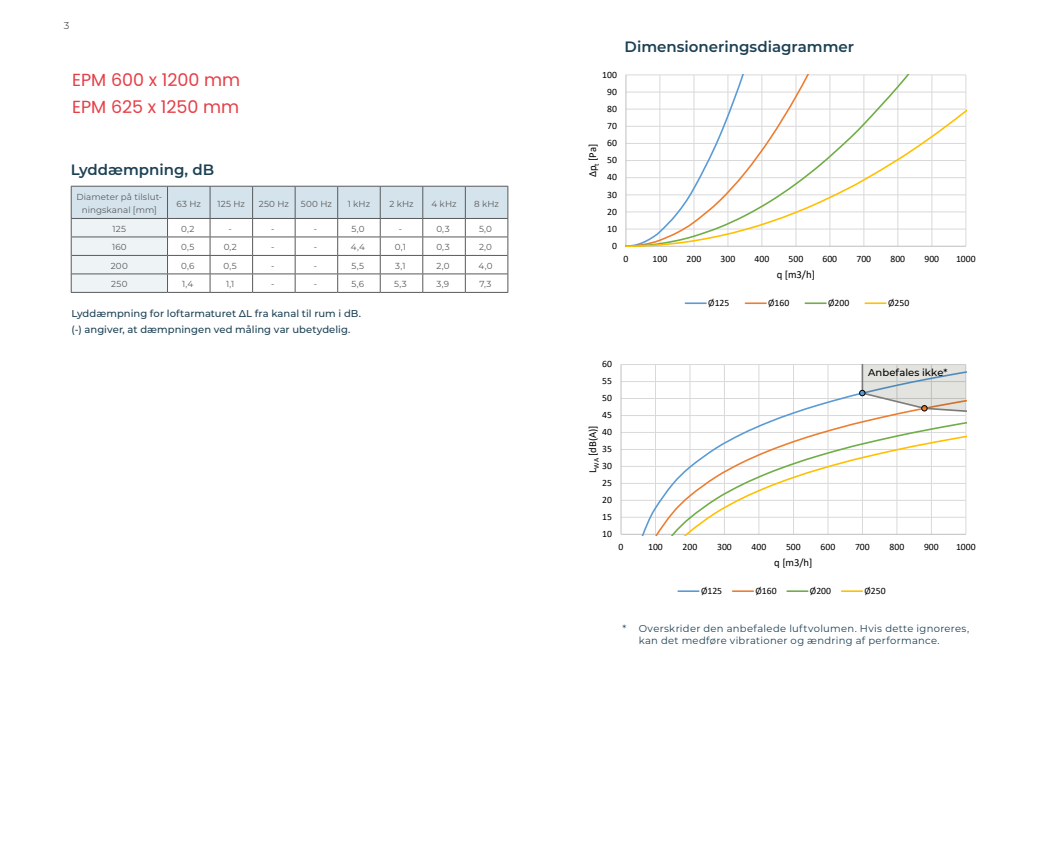
<style>
.page{position:relative;width:1053px;height:851px;background:#fff}
.page>*{position:absolute;margin:0;border:0;box-sizing:border-box;transform-origin:0 0}
.t1{font:17.5px/27.5px "Poppins";color:#e63e47}
.t2{font:600 15px "Montserrat";color:#1d4154}
.t3{font:10.75px "Calibri";color:#000}
.t4{font:10px/12.5px "Montserrat";letter-spacing:.03em;color:#1d4154}
.t5{font:500 10px/16.2px "Montserrat";letter-spacing:.005em;color:#1d4154}
.t6{font:500 10px "Montserrat";letter-spacing:.01em;color:#000}
.t7{font:10px "Montserrat";color:#58595b}
.t8{font:9.62px "Calibri";color:#000}
.t9{font:8.75px/13.8px "Montserrat";letter-spacing:.01em;color:#58595b;text-align:center}
</style>
<div class="page">
<hr style="left:620px;top:364px;width:1px;height:170px;background:#bfbfbf">
<svg style="left:621px;top:364px;width:238px;height:13px"></svg>
<svg style="left:621px;top:377px;width:238px;height:22px"></svg>
<svg style="left:621px;top:399px;width:222px;height:14px"></svg>
<svg style="left:621px;top:413px;width:345px;height:122px"></svg>
<hr style="left:678px;top:590px;width:20px;height:2px;background:#5b9bd5">
<hr style="left:732px;top:590px;width:21px;height:2px;background:#ed7d31">
<hr style="left:787px;top:590px;width:20px;height:2px;background:#70ad47">
<hr style="left:841px;top:590px;width:21px;height:2px;background:#ffc000">
<hr style="left:626px;top:74px;width:339px;height:1px;background:#d9d9d9">
<hr style="left:625px;top:75px;width:1px;height:171px;background:#bfbfbf">
<svg style="left:626px;top:75px;width:340px;height:172px"></svg>
<hr style="left:685px;top:302px;width:21px;height:2px;background:#5b9bd5">
<hr style="left:745px;top:302px;width:21px;height:2px;background:#ed7d31">
<hr style="left:805px;top:302px;width:20px;height:2px;background:#70ad47">
<hr style="left:865px;top:302px;width:20px;height:2px;background:#ffc000">
<svg style="left:859px;top:364px;width:107px;height:52px"></svg>
<hr style="left:71px;top:292px;width:96px;height:1px;background:#58595b">
<hr style="left:167px;top:292px;width:43px;height:1px;background:#58595b">
<svg style="left:71px;top:186px;width:437px;height:106px"></svg>
<hr style="left:210px;top:255px;width:42px;height:1px;background:#58595b">
<hr style="left:252px;top:255px;width:43px;height:1px;background:#58595b">
<hr style="left:295px;top:255px;width:43px;height:1px;background:#58595b">
<hr style="left:338px;top:255px;width:42px;height:1px;background:#58595b">
<hr style="left:380px;top:255px;width:43px;height:1px;background:#58595b">
<hr style="left:423px;top:255px;width:42px;height:1px;background:#58595b">
<hr style="left:465px;top:255px;width:42px;height:1px;background:#58595b">
<hr style="left:210px;top:273px;width:42px;height:1px;background:#58595b">
<hr style="left:252px;top:273px;width:43px;height:1px;background:#58595b">
<hr style="left:295px;top:273px;width:43px;height:1px;background:#58595b">
<hr style="left:338px;top:273px;width:42px;height:1px;background:#58595b">
<hr style="left:380px;top:273px;width:43px;height:1px;background:#58595b">
<hr style="left:423px;top:273px;width:42px;height:1px;background:#58595b">
<hr style="left:465px;top:273px;width:42px;height:1px;background:#58595b">
<hr style="left:210px;top:292px;width:42px;height:1px;background:#58595b">
<hr style="left:252px;top:292px;width:43px;height:1px;background:#58595b">
<hr style="left:295px;top:292px;width:43px;height:1px;background:#58595b">
<hr style="left:338px;top:292px;width:42px;height:1px;background:#58595b">
<hr style="left:380px;top:292px;width:43px;height:1px;background:#58595b">
<hr style="left:423px;top:292px;width:42px;height:1px;background:#58595b">
<hr style="left:465px;top:292px;width:43px;height:1px;background:#58595b">
<p class="t7" style="left:64px;top:19px;width:7px">3</p>
<h1 class="t1" style="left:72px;top:66px;width:170px">EPM 600 x 1200 mm<br>EPM 625 x 1250 mm</h1>
<h2 class="t2" style="left:71px;top:159px;width:145px">Lyddæmpning, dB</h2>
<p class="t9" style="left:76px;top:189px;width:87px">Diameter på tilslut&shy;ningskanal [mm]</p>
<p class="t9" style="left:176px;top:196px;width:26px">63 Hz</p>
<p class="t9" style="left:218px;top:196px;width:29px">125 Hz</p>
<p class="t9" style="left:259px;top:196px;width:32px">250 Hz</p>
<p class="t9" style="left:301px;top:196px;width:32px">500 Hz</p>
<p class="t9" style="left:348px;top:196px;width:24px">1 kHz</p>
<p class="t9" style="left:389px;top:196px;width:26px">2 kHz</p>
<p class="t9" style="left:431px;top:196px;width:26px">4 kHz</p>
<p class="t9" style="left:474px;top:196px;width:26px">8 kHz</p>
<p class="t9" style="left:113px;top:221px;width:15px">125</p>
<p class="t9" style="left:181px;top:221px;width:15px">0,2</p>
<p class="t9" style="left:228px;top:221px;width:5px">-</p>
<p class="t9" style="left:271px;top:221px;width:5px">-</p>
<p class="t9" style="left:314px;top:221px;width:5px">-</p>
<p class="t9" style="left:351px;top:221px;width:15px">5,0</p>
<p class="t9" style="left:399px;top:221px;width:5px">-</p>
<p class="t9" style="left:436px;top:221px;width:15px">0,3</p>
<p class="t9" style="left:479px;top:221px;width:15px">5,0</p>
<p class="t9" style="left:112px;top:240px;width:16px">160</p>
<p class="t9" style="left:181px;top:240px;width:15px">0,5</p>
<p class="t9" style="left:224px;top:240px;width:15px">0,2</p>
<p class="t9" style="left:271px;top:240px;width:5px">-</p>
<p class="t9" style="left:314px;top:240px;width:5px">-</p>
<p class="t9" style="left:351px;top:240px;width:15px">4,4</p>
<p class="t9" style="left:395px;top:240px;width:12px">0,1</p>
<p class="t9" style="left:436px;top:240px;width:15px">0,3</p>
<p class="t9" style="left:479px;top:240px;width:15px">2,0</p>
<p class="t9" style="left:111px;top:258px;width:18px">200</p>
<p class="t9" style="left:181px;top:258px;width:15px">0,6</p>
<p class="t9" style="left:224px;top:258px;width:15px">0,5</p>
<p class="t9" style="left:271px;top:258px;width:5px">-</p>
<p class="t9" style="left:314px;top:258px;width:5px">-</p>
<p class="t9" style="left:351px;top:258px;width:14px">5,5</p>
<p class="t9" style="left:395px;top:258px;width:12px">3,1</p>
<p class="t9" style="left:436px;top:258px;width:15px">2,0</p>
<p class="t9" style="left:478px;top:258px;width:15px">4,0</p>
<p class="t9" style="left:111px;top:277px;width:18px">250</p>
<p class="t9" style="left:182px;top:277px;width:13px">1,4</p>
<p class="t9" style="left:226px;top:277px;width:10px">1,1</p>
<p class="t9" style="left:271px;top:277px;width:5px">-</p>
<p class="t9" style="left:313px;top:277px;width:5px">-</p>
<p class="t9" style="left:351px;top:277px;width:14px">5,6</p>
<p class="t9" style="left:394px;top:277px;width:14px">5,3</p>
<p class="t9" style="left:436px;top:277px;width:14px">3,9</p>
<p class="t9" style="left:479px;top:277px;width:13px">7,3</p>
<p class="t5" style="left:71px;top:304px;width:291px">Lyddæmpning for loftarmaturet ΔL fra kanal til rum i dB. (-) angiver, at dæmpningen ved måling var ubetydelig.</p>
<p class="t8" style="left:602px;top:68px;width:16px">100</p>
<p class="t8" style="left:607px;top:85px;width:11px">90</p>
<p class="t8" style="left:607px;top:102px;width:11px">80</p>
<p class="t3" style="left:585px;top:177px;width:35px;rotate:-90deg">Δp<sub>t</sub> [Pa]</p>
<p class="t8" style="left:607px;top:119px;width:11px">70</p>
<p class="t8" style="left:607px;top:136px;width:11px">60</p>
<p class="t8" style="left:607px;top:153px;width:11px">50</p>
<p class="t8" style="left:607px;top:170px;width:11px">40</p>
<p class="t8" style="left:607px;top:188px;width:11px">30</p>
<p class="t8" style="left:607px;top:205px;width:11px">20</p>
<p class="t8" style="left:607px;top:222px;width:11px">10</p>
<p class="t8" style="left:612px;top:239px;width:6px">0</p>
<h2 class="t2" style="left:624px;top:36px;width:231px">Dimensioneringsdiagrammer</h2>
<p class="t8" style="left:623px;top:252px;width:6px">0</p>
<p class="t8" style="left:652px;top:252px;width:16px">100</p>
<p class="t8" style="left:686px;top:252px;width:16px">200</p>
<p class="t8" style="left:720px;top:252px;width:16px">300</p>
<p class="t8" style="left:754px;top:252px;width:16px">400</p>
<p class="t8" style="left:788px;top:252px;width:16px">500</p>
<p class="t8" style="left:822px;top:252px;width:16px">600</p>
<p class="t8" style="left:856px;top:252px;width:16px">700</p>
<p class="t8" style="left:890px;top:252px;width:16px">800</p>
<p class="t8" style="left:924px;top:252px;width:16px">900</p>
<p class="t8" style="left:955px;top:252px;width:21px">1000</p>
<p class="t3" style="left:776px;top:266px;width:40px">q [m3/h]</p>
<p class="t8" style="left:602px;top:357px;width:11px">60</p>
<p class="t8" style="left:602px;top:374px;width:11px">55</p>
<p class="t8" style="left:602px;top:391px;width:11px">50</p>
<p class="t8" style="left:602px;top:408px;width:11px">45</p>
<p class="t3" style="left:585px;top:473px;width:50px;rotate:-90deg">L<sub>WA</sub> [dB(A)]</p>
<p class="t8" style="left:602px;top:425px;width:11px">40</p>
<p class="t8" style="left:602px;top:442px;width:11px">35</p>
<p class="t8" style="left:602px;top:459px;width:11px">30</p>
<p class="t8" style="left:602px;top:476px;width:11px">25</p>
<p class="t8" style="left:602px;top:493px;width:11px">20</p>
<p class="t8" style="left:602px;top:510px;width:11px">15</p>
<p class="t8" style="left:602px;top:527px;width:11px">10</p>
<p class="t8" style="left:708px;top:296px;width:23px">Ø125</p>
<p class="t8" style="left:768px;top:296px;width:23px">Ø160</p>
<p class="t8" style="left:828px;top:296px;width:23px">Ø200</p>
<p class="t8" style="left:888px;top:296px;width:23px">Ø250</p>
<p class="t6" style="left:868px;top:365px;width:81px">Anbefales ikke*</p>
<p class="t8" style="left:618px;top:539px;width:6px">0</p>
<p class="t8" style="left:648px;top:539px;width:16px">100</p>
<p class="t8" style="left:682px;top:539px;width:16px">200</p>
<p class="t8" style="left:717px;top:539px;width:16px">300</p>
<p class="t8" style="left:751px;top:539px;width:16px">400</p>
<p class="t8" style="left:786px;top:539px;width:16px">500</p>
<p class="t8" style="left:820px;top:539px;width:16px">600</p>
<p class="t8" style="left:855px;top:539px;width:16px">700</p>
<p class="t8" style="left:889px;top:539px;width:16px">800</p>
<p class="t8" style="left:923px;top:539px;width:16px">900</p>
<p class="t8" style="left:955px;top:539px;width:21px">1000</p>
<p class="t3" style="left:774px;top:554px;width:40px">q [m3/h]</p>
<p class="t8" style="left:701px;top:584px;width:23px">Ø125</p>
<p class="t8" style="left:755px;top:584px;width:23px">Ø160</p>
<p class="t8" style="left:809px;top:584px;width:23px">Ø200</p>
<p class="t8" style="left:864px;top:584px;width:23px">Ø250</p>
<p class="t4" style="left:638px;top:621px;width:332px;text-indent:-16px">* Overskrider den anbefalede luftvolumen. Hvis dette ignoreres, kan det medføre vibrationer og ændring af performance.</p>
</div>
